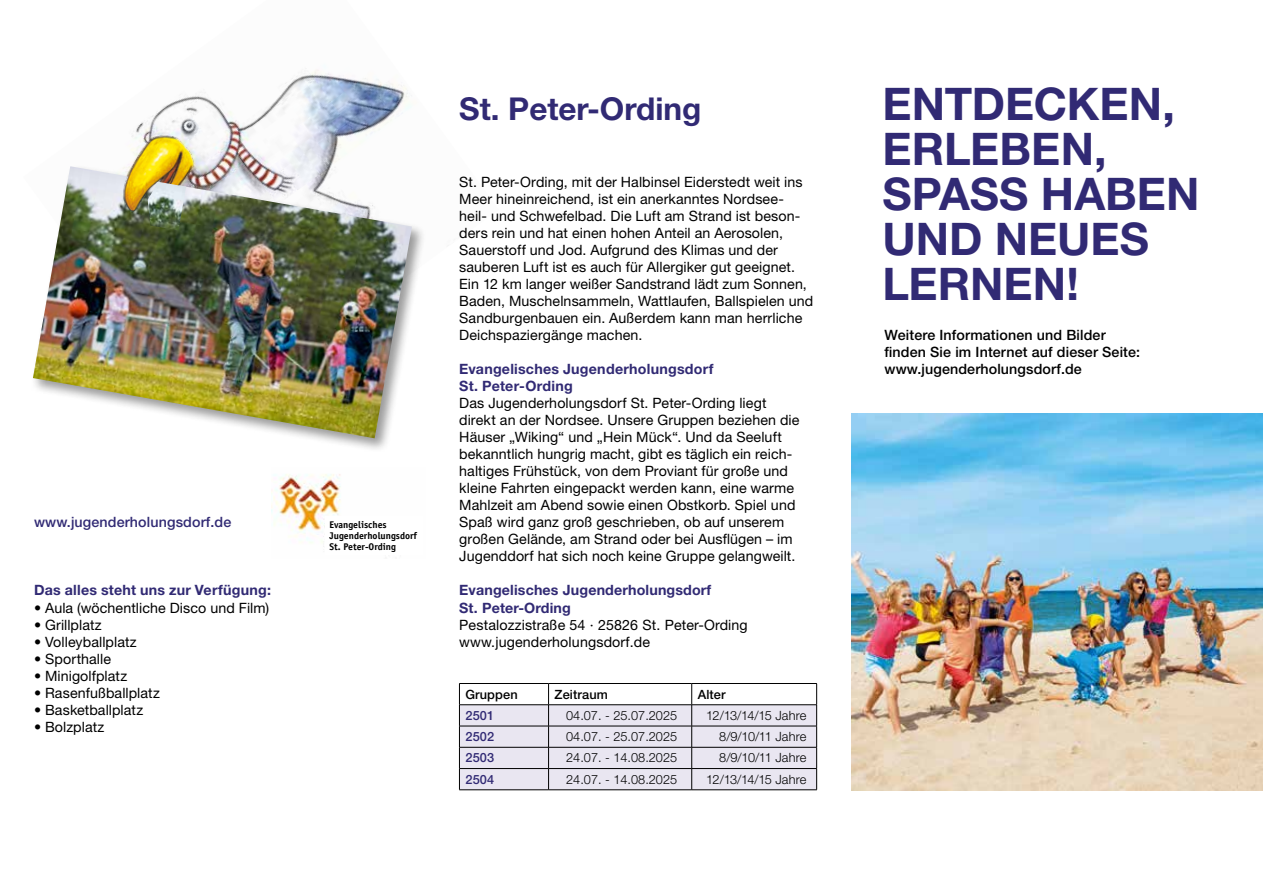
<style>
.page{position:relative;width:1263px;height:893px;background:#fff}
.page>*{position:absolute;margin:0;border:0;box-sizing:border-box;transform-origin:0 0}
.t1{font:700 45px/45px "Helvetica Neue LT Std";color:#312a74}
.t2{font:700 31.5px "Helvetica Neue LT Std";color:#312a74}
.t3{font:14.25px/17px "Helvetica Neue LT Std";letter-spacing:.005em;color:#000}
.t4{font:700 14.25px/17.1px "Helvetica Neue LT Std";letter-spacing:.015em;color:#312a74}
.t5{font:500 14.25px/17px "Helvetica Neue LT Std";letter-spacing:.01em;color:#000}
.t6{font:500 14.25px "Helvetica Neue LT Std";letter-spacing:.01em;color:#312a74}
.t7{font:300 12.75px "Helvetica Neue LT Std";color:#000}
.t8{font:300 12.75px "Helvetica Neue LT Std";letter-spacing:-.025em;color:#000}
.t9{font:500 12.75px "Helvetica Neue LT Std";letter-spacing:.01em;color:#000}
.t10{font:500 12.75px "Helvetica Neue LT Std";letter-spacing:.015em;color:#312a74}
.t11{font:700 9.75px/11.2px "Officina Sans Std";color:#000}
</style>
<div class="page">
<hr style="left:459px;top:683px;width:90px;height:1px;background:#000">
<hr style="left:549px;top:683px;width:143px;height:1px;background:#000">
<hr style="left:692px;top:683px;width:125px;height:1px;background:#000">
<svg style="left:459px;top:684px;width:358px;height:105px"></svg>
<hr style="left:459px;top:789px;width:90px;height:1px;background:#000">
<hr style="left:549px;top:789px;width:143px;height:1px;background:#000">
<hr style="left:692px;top:789px;width:125px;height:1px;background:#000">
<img style="left:158px;top:70px;width:253px;height:94px">
<div style="left:30px;top:164px;width:396px;height:289px;background:#000;opacity:.4"></div>
<img style="left:33px;top:166px;width:379px;height:272px">
<img style="left:83px;top:113px;width:183px;height:123px">
<img style="left:148px;top:182px;width:38px;height:48px">
<img style="left:851px;top:413px;width:412px;height:378px">
<img style="left:271px;top:474px;width:70px;height:73px">
<div style="left:325px;top:516px;width:98px;height:38px;background:#fff"></div>
<p class="t6" style="left:34px;top:514px;width:199px">www.jugenderholungsdorf.de</p>
<p class="t4" style="left:34px;top:581px;width:238px">Das alles steht uns zur Verfügung:</p>
<p class="t3" style="left:34px;top:599px;width:237px">• Aula (wöchentliche Disco und Film)</p>
<p class="t3" style="left:34px;top:616px;width:69px">• Grillplatz</p>
<p class="t3" style="left:34px;top:633px;width:104px">• Volleyballplatz</p>
<p class="t3" style="left:34px;top:650px;width:79px">• Sporthalle</p>
<p class="t3" style="left:34px;top:667px;width:95px">• Minigolfplatz</p>
<p class="t3" style="left:34px;top:684px;width:127px">• Rasenfußballplatz</p>
<p class="t3" style="left:34px;top:701px;width:111px">• Basketballplatz</p>
<p class="t3" style="left:34px;top:718px;width:72px">• Bolzplatz</p>
<p class="t11" style="left:329px;top:518px;width:89px">Evangelisches<br>Jugenderholungsdorf<br>St. Peter-Ording</p>
<h2 class="t2" style="left:459px;top:90px;width:244px">St. Peter-Ording</h2>
<p class="t3" style="left:459px;top:173px;width:355px">St. Peter-Ording, mit der Halbinsel Eiderstedt weit ins Meer hineinreichend, ist ein anerkanntes Nordsee&shy;heil- und Schwefelbad. Die Luft am Strand ist beson&shy;ders rein und hat einen hohen Anteil an Aerosolen, Sauerstoff und Jod. Aufgrund des Klimas und der sauberen Luft ist es auch für Allergiker gut geeignet.<br>Ein 12 km langer weißer Sandstrand lädt zum Sonnen, Baden, Muschelnsammeln, Wattlaufen, Ballspielen und Sandburgenbauen ein. Außerdem kann man herrliche Deichspaziergänge machen.</p>
<p class="t4" style="left:459px;top:360px;width:256px">Evangelisches Jugenderholungsdorf<br>St. Peter-Ording</p>
<p class="t3" style="left:459px;top:395px;width:342px">Das Jugenderholungsdorf St. Peter-Ording liegt direkt an der Nordsee. Unsere Gruppen beziehen die Häuser „Wiking“ und „Hein Mück“. Und da Seeluft bekanntlich hungrig macht, gibt es täglich ein reich&shy;haltiges Frühstück, von dem Proviant für große und kleine Fahrten eingepackt werden kann, eine warme Mahlzeit am Abend sowie einen Obstkorb. Spiel und Spaß wird ganz groß geschrieben, ob auf unserem großen Gelände, am Strand oder bei Ausflügen – im Jugenddorf hat sich noch keine Gruppe gelangweilt.</p>
<p class="t4" style="left:459px;top:582px;width:254px">Evangelisches Jugenderholungsdorf<br>St. Peter-Ording</p>
<p class="t3" style="left:459px;top:616px;width:290px">Pestalozzistraße 54 · 25826 St. Peter-Ording www.jugenderholungsdorf.de</p>
<p class="t9" style="left:465px;top:686px;width:54px">Gruppen</p>
<p class="t9" style="left:555px;top:686px;width:55px">Zeitraum</p>
<p class="t9" style="left:698px;top:686px;width:29px">Alter</p>
<p class="t10" style="left:465px;top:708px;width:30px">2501</p>
<p class="t7" style="left:566px;top:708px;width:113px">04.07. - 25.07.2025</p>
<p class="t8" style="left:706px;top:708px;width:102px">12/13/14/15 Jahre</p>
<p class="t10" style="left:465px;top:729px;width:30px">2502</p>
<p class="t7" style="left:566px;top:729px;width:113px">04.07. - 25.07.2025</p>
<p class="t7" style="left:719px;top:729px;width:89px">8/9/10/11 Jahre</p>
<p class="t10" style="left:465px;top:750px;width:30px">2503</p>
<p class="t7" style="left:566px;top:750px;width:113px">24.07. - 14.08.2025</p>
<p class="t7" style="left:719px;top:750px;width:89px">8/9/10/11 Jahre</p>
<p class="t10" style="left:465px;top:772px;width:30px">2504</p>
<p class="t7" style="left:566px;top:771px;width:113px">24.07. - 14.08.2025</p>
<p class="t8" style="left:706px;top:771px;width:102px">12/13/14/15 Jahre</p>
<h1 class="t1" style="left:882px;top:80px;width:319px">ENTDECKEN,<br>ERLEBEN,<br>SPASS HABEN<br>UND NEUES<br>LERNEN!</h1>
<p class="t5" style="left:884px;top:327px;width:257px">Weitere Informationen und Bilder finden Sie im Internet auf dieser Seite: www.jugenderholungsdorf.de</p>
</div>
